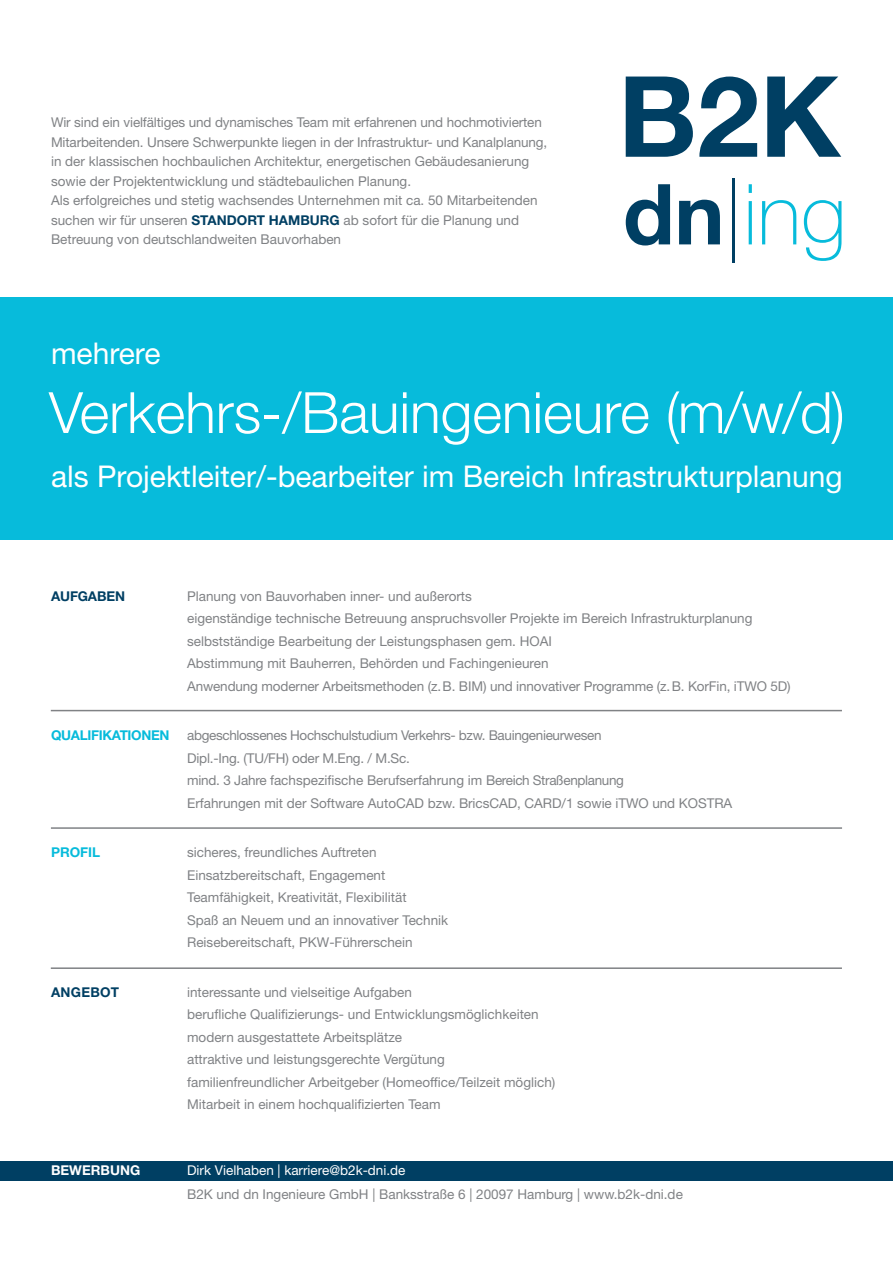
<style>
.page{position:relative;width:893px;height:1263px;background:#fff}
.page>*{position:absolute;margin:0;border:0;box-sizing:border-box;transform-origin:0 0}
.t1{font:300 57px "Helvetica Neue LT Std";color:#fff}
.t2{font:30px "Helvetica Neue LT Std";color:#fff}
.t3{font:13.5px/19.5px "Helvetica Neue LT Std";color:#808285}
.t4{font:13.5px "Helvetica Neue LT Std";letter-spacing:-.025em;color:#808285}
.t5{font:13.5px "Helvetica Neue LT Std";color:#fff}
.t6{font:700 13.5px "Helvetica Neue LT Std";letter-spacing:-.025em;color:#07bbdb}
.t7{font:700 13.5px "Helvetica Neue LT Std";color:#fff}
.t8{font:700 13.5px "Helvetica Neue LT Std";letter-spacing:-.01em;color:#003f63}
.t9{font:700 13.5px "Helvetica Neue LT Std";letter-spacing:.02em;color:#003f63}
.s1{font-weight:700;color:#003f63}
</style>
<div class="page">
<div style="left:0;top:1161px;width:893px;height:19px;background:#003f63"></div>
<svg style="left:626px;top:77px;width:67px;height:80px"></svg>
<svg style="left:699px;top:77px;width:58px;height:80px"></svg>
<svg style="left:767px;top:77px;width:74px;height:80px"></svg>
<svg style="left:626px;top:184px;width:44px;height:61px"></svg>
<svg style="left:679px;top:200px;width:41px;height:44px"></svg>
<hr style="left:732px;top:178px;width:3px;height:84px;background:#003f63">
<svg style="left:749px;top:184px;width:3px;height:9px"></svg>
<hr style="left:749px;top:201px;width:3px;height:43px;background:#07bbdb">
<svg style="left:762px;top:200px;width:34px;height:44px"></svg>
<svg style="left:804px;top:200px;width:37px;height:61px"></svg>
<div style="left:0;top:298px;width:893px;height:242px;background:#07bbdb"></div>
<hr style="left:51px;top:967px;width:791px;height:2px;background:#808285">
<hr style="left:51px;top:827px;width:791px;height:2px;background:#808285">
<hr style="left:51px;top:710px;width:791px;height:1px;background:#808285">
<p class="t3" style="left:51px;top:113px;width:498px">Wir sind ein vielfältiges und dynamisches Team mit erfahrenen und hochmotivierten Mitarbeitenden. Unsere Schwerpunkte liegen in der Infrastruktur- und Kanalplanung, in der klassischen hochbaulichen Architektur, energetischen Gebäudesanierung sowie der Projektentwicklung und städtebaulichen Planung.<br>Als erfolgreiches und stetig wachsendes Unternehmen mit ca. 50 Mitarbeitenden suchen wir für unseren <span class="s1">STANDORT HAMBURG</span> ab sofort für die Planung und Betreuung von deutschlandweiten Bauvorhaben</p>
<p class="t2" style="left:51px;top:336px;width:111px">mehrere</p>
<p class="t1" style="left:49px;top:378px;width:797px">Verkehrs-/Bauingenieure (m/w/d)</p>
<p class="t2" style="left:51px;top:458px;width:793px">als Projektleiter/-bearbeiter im Bereich Infrastrukturplanung</p>
<p class="t8" style="left:51px;top:588px;width:76px">AUFGABEN</p>
<p class="t3" style="left:187px;top:586px;width:286px">Planung von Bauvorhaben inner- und außerorts</p>
<p class="t3" style="left:187px;top:608px;width:567px">eigenständige technische Betreuung anspruchsvoller Projekte im Bereich Infrastrukturplanung</p>
<p class="t3" style="left:187px;top:631px;width:366px">selbstständige Bearbeitung der Leistungsphasen gem. HOAI</p>
<p class="t3" style="left:187px;top:653px;width:363px">Abstimmung mit Bauherren, Behörden und Fachingenieuren</p>
<p class="t3" style="left:187px;top:676px;width:605px">Anwendung moderner Arbeitsmethoden (z.B. BIM) und innovativer Programme (z.B. KorFin, iTWO 5D)</p>
<p class="t6" style="left:51px;top:727px;width:120px">QUALIFIKATIONEN</p>
<p class="t4" style="left:187px;top:727px;width:416px">abgeschlossenes Hochschulstudium Verkehrs- bzw. Bauingenieurwesen</p>
<p class="t3" style="left:187px;top:748px;width:224px">Dipl.-Ing. (TU/FH) oder M.Eng. / M.Sc.</p>
<p class="t3" style="left:187px;top:770px;width:438px">mind. 3 Jahre fachspezifische Berufserfahrung im Bereich Straßenplanung</p>
<p class="t3" style="left:187px;top:793px;width:547px">Erfahrungen mit der Software AutoCAD bzw. BricsCAD, CARD/1 sowie iTWO und KOSTRA</p>
<p class="t6" style="left:51px;top:844px;width:51px">PROFIL</p>
<p class="t3" style="left:187px;top:842px;width:191px">sicheres, freundliches Auftreten</p>
<p class="t3" style="left:187px;top:865px;width:200px">Einsatzbereitschaft, Engagement</p>
<p class="t3" style="left:187px;top:887px;width:221px">Teamfähigkeit, Kreativität, Flexibilität</p>
<p class="t3" style="left:187px;top:910px;width:263px">Spaß an Neuem und an innovativer Technik</p>
<p class="t3" style="left:187px;top:932px;width:227px">Reisebereitschaft, PKW-Führerschein</p>
<p class="t9" style="left:51px;top:984px;width:70px">ANGEBOT</p>
<p class="t3" style="left:187px;top:982px;width:226px">interessante und vielseitige Aufgaben</p>
<p class="t3" style="left:187px;top:1004px;width:353px">berufliche Qualifizierungs- und Entwicklungsmöglichkeiten</p>
<p class="t3" style="left:187px;top:1027px;width:217px">modern ausgestattete Arbeitsplätze</p>
<p class="t3" style="left:187px;top:1049px;width:259px">attraktive und leistungsgerechte Vergütung</p>
<p class="t3" style="left:187px;top:1072px;width:370px">familienfreundlicher Arbeitgeber (Homeoffice/Teilzeit möglich)</p>
<p class="t3" style="left:187px;top:1094px;width:255px">Mitarbeit in einem hochqualifizierten Team</p>
<p class="t7" style="left:51px;top:1162px;width:91px">BEWERBUNG</p>
<p class="t5" style="left:187px;top:1162px;width:220px">Dirk Vielhaben | karriere@b2k-dni.de</p>
<p class="t3" style="left:187px;top:1184px;width:497px">B2K und dn Ingenieure GmbH | Banksstraße 6 | 20097 Hamburg | www.b2k-dni.de</p>
</div>
